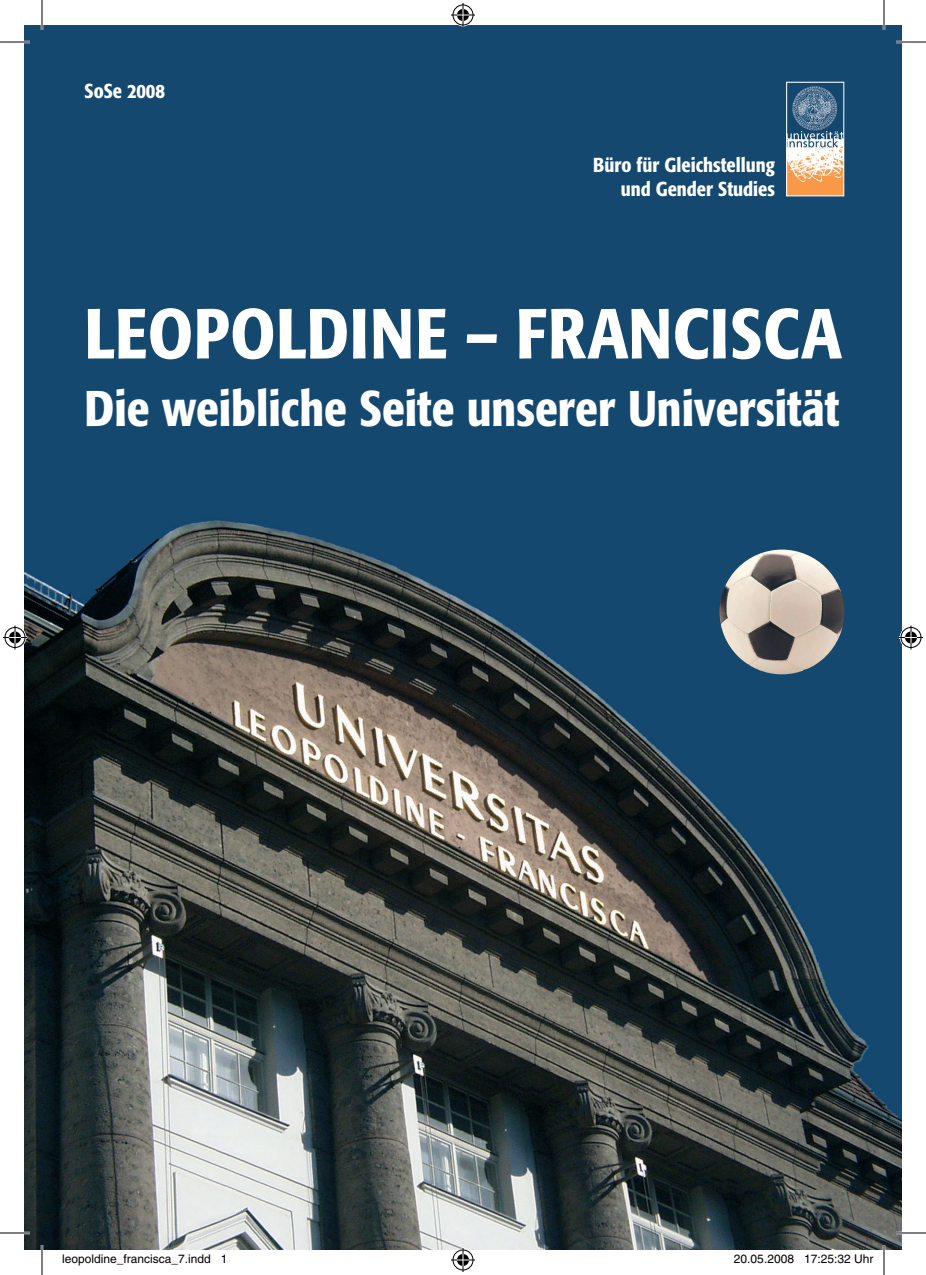
<style>
.page{position:relative;width:926px;height:1275px;background:#fff}
.page>*{position:absolute;margin:0;border:0;box-sizing:border-box;transform-origin:0 0}
.t1{font:500 condensed 70px "Formata";letter-spacing:.01em;color:#fff}
.t2{font:500 condensed 49.6px "Formata";color:#fff}
.t3{font:500 condensed 20px/24px "Formata";color:#fff;text-align:right}
.t4{font:12px "Helvetica";color:#000}
</style>
<div class="page">
<img style="left:25px;top:25px;width:876px;height:1224px">
<img style="left:788px;top:84px;width:54px;height:110px">
<div style="left:786px;top:82px;width:58px;height:114px;border:1px solid #fff"></div>
<img style="left:719px;top:549px;width:125px;height:125px;border-radius:50%">
<hr style="left:0;top:41px;width:30px;height:2px;background:#fff">
<hr style="left:896px;top:41px;width:30px;height:2px;background:#fff">
<hr style="left:0;top:1231px;width:30px;height:3px;background:#fff">
<hr style="left:896px;top:1231px;width:30px;height:3px;background:#fff">
<hr style="left:41px;top:0;width:2px;height:30px;background:#fff">
<hr style="left:41px;top:1245px;width:2px;height:30px;background:#fff">
<hr style="left:883px;top:0;width:2px;height:30px;background:#fff">
<hr style="left:883px;top:1245px;width:2px;height:30px;background:#fff">
<hr style="left:0;top:42px;width:30px;height:1px;background:#000">
<hr style="left:896px;top:42px;width:30px;height:1px;background:#000">
<hr style="left:0;top:1232px;width:30px;height:1px;background:#000">
<hr style="left:896px;top:1232px;width:30px;height:1px;background:#000">
<hr style="left:42px;top:0;width:1px;height:30px;background:#000">
<hr style="left:42px;top:1245px;width:1px;height:30px;background:#000">
<hr style="left:884px;top:0;width:1px;height:30px;background:#000">
<hr style="left:884px;top:1245px;width:1px;height:30px;background:#000">
<svg style="left:451px;top:3px;width:24px;height:24px"></svg>
<svg style="left:451px;top:1248px;width:24px;height:24px"></svg>
<svg style="left:3px;top:625px;width:24px;height:24px"></svg>
<svg style="left:899px;top:625px;width:24px;height:24px"></svg>
<h3 class="t3" style="left:85px;top:78px;width:82px">SoSe 2008</h3>
<h3 class="t3" style="left:593px;top:153px;width:183px">Büro für Gleichstellung und Gender Studies</h3>
<h1 class="t1" style="left:85px;top:291px;width:759px">LEOPOLDINE – FRANCISCA</h1>
<h2 class="t2" style="left:85px;top:379px;width:756px">Die weibliche Seite unserer Universität</h2>
<p class="t4" style="left:62px;top:1251px;width:167px">leopoldine_francisca_7.indd 1</p>
<p class="t4" style="left:734px;top:1251px;width:141px">20.05.2008 17:25:32 Uhr</p>
</div>
